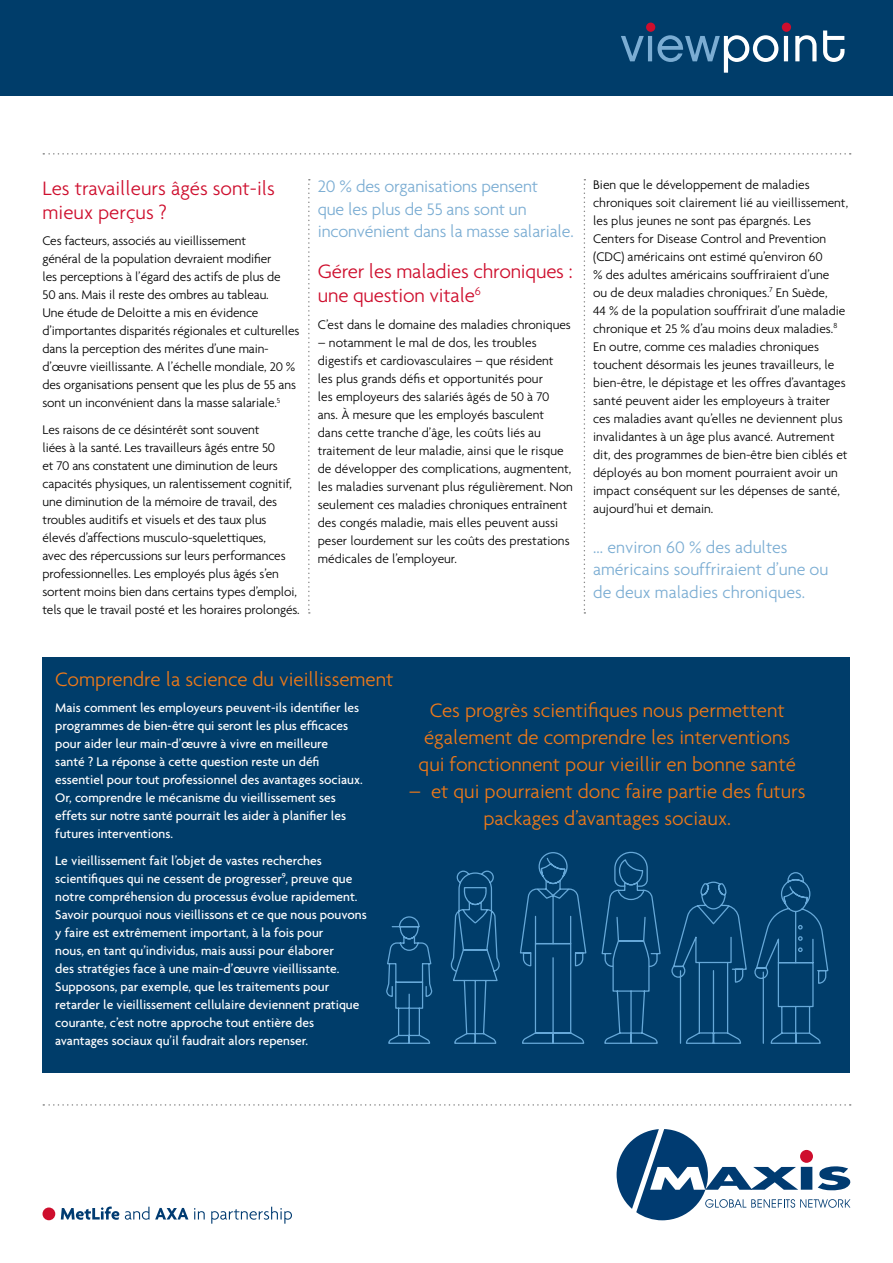
<style>
.page{position:relative;width:893px;height:1263px;background:#fff}
.page>*{position:absolute;margin:0;border:0;box-sizing:border-box;transform-origin:0 0}
.t1{font:300 21px/27px "Agenda";color:#ef7918;text-align:center}
.t2{font:300 21px/24px "Agenda";letter-spacing:-.01em;color:#ce0e2d}
.t3{font:300 18px/22.5px "Agenda";letter-spacing:-.01em;color:#7badd3}
.t4{font:300 13.5px/18px "Agenda";color:#000}
.t5{font:500 13.5px/18px "Agenda";color:#fff}
</style>
<div class="page">
<div style="left:43px;top:657px;width:807px;height:415px;background:#003d6a"></div>
<div style="left:0;top:0;width:893px;height:95px;background:#003d6a"></div>
<svg style="left:621px;top:31px;width:223px;height:42px"></svg>
<div style="left:646px;top:23px;width:9px;height:9px;background:#ce0e2d;border-radius:50%"></div>
<div style="left:782px;top:23px;width:9px;height:9px;background:#ce0e2d;border-radius:50%"></div>
<svg style="left:43px;top:153px;width:808px;height:2px"></svg>
<svg style="left:617px;top:1129px;width:233px;height:91px"></svg>
<div style="left:800px;top:1150px;width:13px;height:13px;background:#ce0e2d;border-radius:50%"></div>
<svg style="left:43px;top:1104px;width:808px;height:2px"></svg>
<svg style="left:308px;top:179px;width:2px;height:435px"></svg>
<svg style="left:584px;top:179px;width:1px;height:435px"></svg>
<svg style="left:538px;top:851px;width:291px;height:193px"></svg>
<svg style="left:798px;top:925px;width:5px;height:4px"></svg>
<svg style="left:798px;top:936px;width:5px;height:5px"></svg>
<svg style="left:798px;top:947px;width:5px;height:5px"></svg>
<svg style="left:386px;top:870px;width:362px;height:174px"></svg>
<svg style="left:61px;top:1206px;width:58px;height:14px"></svg>
<svg style="left:125px;top:1207px;width:24px;height:13px"></svg>
<svg style="left:155px;top:1208px;width:33px;height:11px"></svg>
<svg style="left:194px;top:1208px;width:11px;height:11px"></svg>
<svg style="left:211px;top:1207px;width:81px;height:17px"></svg>
<div style="left:43px;top:1207px;width:12px;height:13px;background:#ce0e2d;border-radius:50%"></div>
<h1 class="t2" style="left:43px;top:176px;width:234px">Les travailleurs âgés sont-ils mieux perçus ?</h1>
<p class="t4" style="left:43px;top:232px;width:259px">Ces facteurs, associés au vieillissement<br>général de la population devraient modifier<br>les perceptions à l’égard des actifs de plus de<br>50 ans. Mais il reste des ombres au tableau.<br>Une étude de Deloitte a mis en évidence d’importantes disparités régionales et culturelles dans la perception des mérites d’une main&shy;d’œuvre vieillissante. A l’échelle mondiale, 20 % des organisations pensent que les plus de 55 ans sont un inconvénient dans la masse salariale.<sup>5</sup></p>
<p class="t4" style="left:43px;top:420px;width:259px">Les raisons de ce désintérêt sont souvent<br>liées à la santé. Les travailleurs âgés entre 50<br>et 70 ans constatent une diminution de leurs capacités physiques, un ralentissement cognitif, une diminution de la mémoire de travail, des troubles auditifs et visuels et des taux plus élevés d’affections musculo-squelettiques,<br>avec des répercussions sur leurs performances professionnelles. Les employés plus âgés s’en sortent moins bien dans certains types d’emploi, tels que le travail posté et les horaires prolongés.</p>
<h2 class="t3" style="left:318px;top:175px;width:257px">20 % des organisations pensent<br>que les plus de 55 ans sont un inconvénient dans la masse salariale.</h2>
<h1 class="t2" style="left:318px;top:259px;width:256px">Gérer les maladies chroniques : une question vitale<sup>6</sup></h1>
<p class="t4" style="left:318px;top:315px;width:255px">C’est dans le domaine des maladies chroniques</p>
<p class="t4" style="left:318px;top:333px;width:257px">– notamment le mal de dos, les troubles digestifs et cardiovasculaires – que résident<br>les plus grands défis et opportunités pour<br>les employeurs des salariés âgés de 50 à 70 ans. À mesure que les employés basculent<br>dans cette tranche d’âge, les coûts liés au traitement de leur maladie, ainsi que le risque de développer des complications, augmentent, les maladies survenant plus régulièrement. Non seulement ces maladies chroniques entraînent des congés maladie, mais elles peuvent aussi peser lourdement sur les coûts des prestations médicales de l’employeur.</p>
<p class="t4" style="left:593px;top:175px;width:257px">Bien que le développement de maladies chroniques soit clairement lié au vieillissement, les plus jeunes ne sont pas épargnés. Les Centers for Disease Control and Prevention (CDC) américains ont estimé qu’environ 60<br>% des adultes américains souffriraient d’une<br>ou de deux maladies chroniques.<sup>7</sup> En Suède,<br>44 % de la population souffrirait d’une maladie chronique et 25 % d’au moins deux maladies.<sup>8<br></sup>En outre, comme ces maladies chroniques touchent désormais les jeunes travailleurs, le bien-être, le dépistage et les offres d’avantages santé peuvent aider les employeurs à traiter ces maladies avant qu’elles ne deviennent plus invalidantes à un âge plus avancé. Autrement dit, des programmes de bien-être bien ciblés et déployés au bon moment pourraient avoir un impact conséquent sur les dépenses de santé, aujourd’hui et demain.</p>
<h2 class="t3" style="left:593px;top:535px;width:237px">... environ 60 % des adultes américains souffriraient d’une ou de deux maladies chroniques.</h2>
<h1 class="t1" style="left:55px;top:665px;width:340px">Comprendre la science du vieillissement</h1>
<p class="t5" style="left:55px;top:699px;width:309px">Mais comment les employeurs peuvent-ils identifier les programmes de bien-être qui seront les plus efficaces pour aider leur main-d’œuvre à vivre en meilleure<br>santé ? La réponse à cette question reste un défi essentiel pour tout professionnel des avantages sociaux.<br>Or, comprendre le mécanisme du vieillissement ses effets sur notre santé pourrait les aider à planifier les futures interventions.</p>
<p class="t5" style="left:55px;top:851px;width:313px">Le vieillissement fait l’objet de vastes recherches scientifiques qui ne cessent de progresser<sup>9</sup>, preuve que notre compréhension du processus évolue rapidement.<br>Savoir pourquoi nous vieillissons et ce que nous pouvons y faire est extrêmement important, à la fois pour<br>nous, en tant qu’individus, mais aussi pour élaborer<br>des stratégies face à une main-d’œuvre vieillissante.<br>Supposons, par exemple, que les traitements pour retarder le vieillissement cellulaire deviennent pratique courante, c’est notre approche tout entière des avantages sociaux qu’il faudrait alors repenser.</p>
<h1 class="t1" style="left:419px;top:696px;width:379px">Ces progrès scientifiques nous permettent également de comprendre les interventions qui fonctionnent pour vieillir en bonne santé</h1>
<h1 class="t1" style="left:409px;top:777px;width:398px">– et qui pourraient donc faire partie des futurs packages d’avantages sociaux.</h1>
</div>
